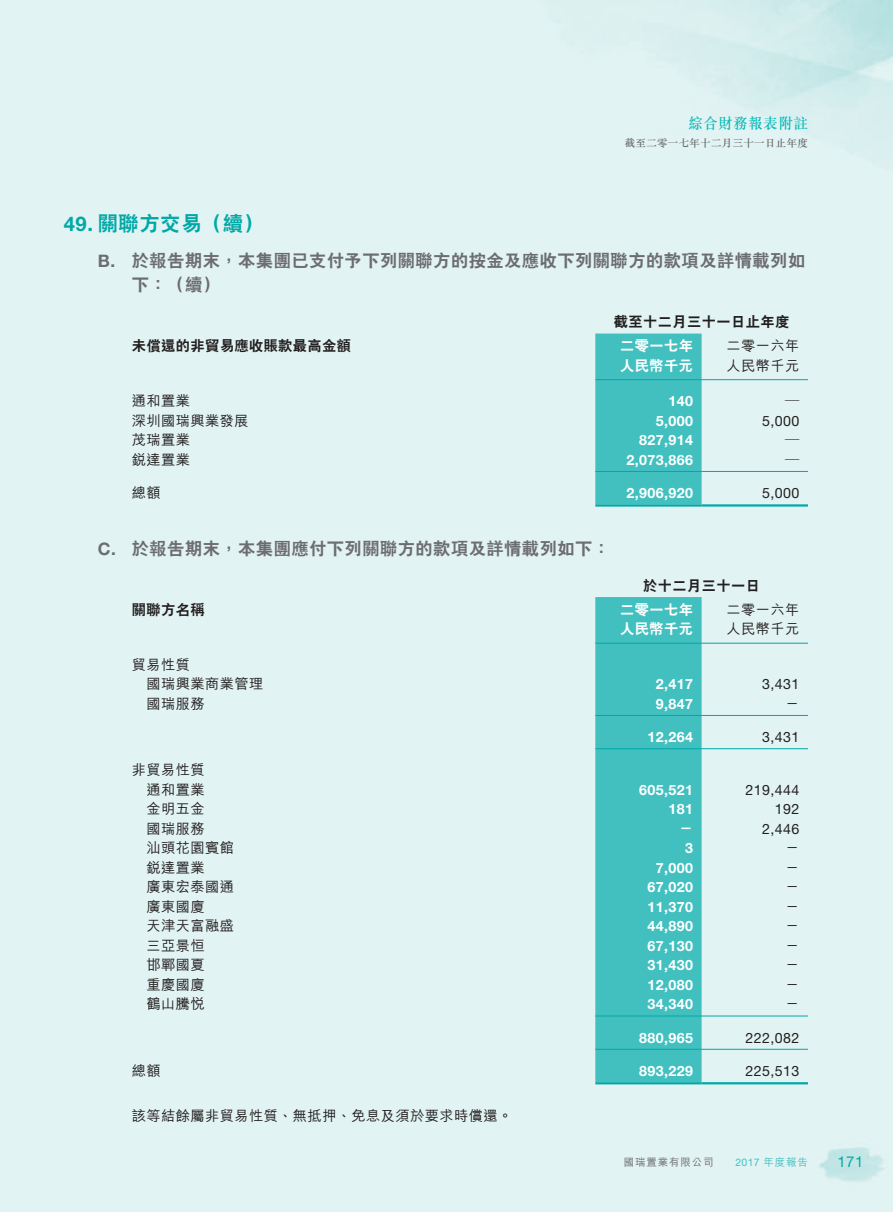
<style>
.page{position:relative;width:893px;height:1212px;background:#fff}
.page>*{position:absolute;margin:0;border:0;box-sizing:border-box;transform-origin:0 0}
._3__標題{font:800 20.25px "C Hei 2 HK";letter-spacing:.03em;color:#00a9a7}
._4__副標題{font:800 17.25px/24px "C Hei 2 HK";letter-spacing:.03em;color:#6c6d70}
.t1{font:500 15px "M Sung HK";letter-spacing:.055em;color:#03b9b8;scale:.95 1}
.t2{font:15px "Helvetica Neue LT Std";color:#00a9a7}
._1__內文{font:500 14.25px "M Hei HK";letter-spacing:.03em;color:#231f20}
._1__內文-2{font:700 14.25px "Helvetica Neue LT Std";letter-spacing:.03em;color:#fff}
._1__內文-3{font:14.25px "Helvetica Neue LT Std";letter-spacing:.03em;color:#231f20}
._1__內文-4{font:800 14.25px "C Hei 2 HK";letter-spacing:.03em;color:#231f20}
._1__內文-5{font:800 14.25px "C Hei 2 HK";letter-spacing:.03em;color:#fff}
.t3{font:500 10.5px "M Sung HK";letter-spacing:.03em;color:#636366}
.t4{font:500 10.5px "M Hei HK";letter-spacing:.08em;color:#6c6d70}
.t5{font:10.5px "Helvetica Neue LT Std";color:#42c0c0}
.s1{font-family:"Helvetica Neue LT Std";font-weight:700}
.s2{font-family:"M Hei HK";font-weight:500}
</style>
<div class="page">
<div style="left:595px;top:333px;width:107px;height:171px;background:#42c0c0"></div>
<hr style="left:595px;top:379px;width:107px;height:1px;background:#00a9a7">
<hr style="left:702px;top:379px;width:106px;height:1px;background:#00a9a7">
<hr style="left:595px;top:471px;width:107px;height:1px;background:#00a9a7">
<hr style="left:702px;top:471px;width:106px;height:1px;background:#00a9a7">
<hr style="left:595px;top:504px;width:107px;height:3px;background:#00a9a7">
<hr style="left:702px;top:504px;width:106px;height:3px;background:#00a9a7">
<div style="left:595px;top:597px;width:107px;height:485px;background:#42c0c0"></div>
<hr style="left:595px;top:643px;width:107px;height:1px;background:#00a9a7">
<hr style="left:702px;top:643px;width:106px;height:1px;background:#00a9a7">
<hr style="left:595px;top:715px;width:107px;height:1px;background:#00a9a7">
<hr style="left:702px;top:715px;width:106px;height:1px;background:#00a9a7">
<hr style="left:595px;top:748px;width:107px;height:1px;background:#00a9a7">
<hr style="left:702px;top:748px;width:106px;height:1px;background:#00a9a7">
<hr style="left:595px;top:1015px;width:107px;height:1px;background:#00a9a7">
<hr style="left:702px;top:1015px;width:106px;height:1px;background:#00a9a7">
<hr style="left:595px;top:1049px;width:107px;height:1px;background:#00a9a7">
<hr style="left:702px;top:1049px;width:106px;height:1px;background:#00a9a7">
<hr style="left:595px;top:1082px;width:107px;height:2px;background:#00a9a7">
<hr style="left:702px;top:1082px;width:106px;height:2px;background:#00a9a7">
<p class="t1" style="left:688px;top:113px;width:127px">綜合財務報表附註</p>
<p class="t3" style="left:625px;top:136px;width:185px">截至二零一七年十二月三十一日止年度</p>
<p class="_3__標題" style="left:64px;top:213px;width:201px"><span class="s1">49.</span> 關聯方交易（續）</p>
<p class="_4__副標題" style="left:132px;top:249px;width:675px;text-indent:-34px"><span class="s1">B.</span> 於報告期末，本集團已支付予下列關聯方的按金及應收下列關聯方的款項及詳情載列如下：（續）</p>
<p class="_1__內文-4" style="left:614px;top:315px;width:177px">截至十二月三十一日止年度</p>
<p class="_1__內文-4" style="left:132px;top:339px;width:221px">未償還的非貿易應收賬款最高金額</p>
<p class="_1__內文-5" style="left:620px;top:339px;width:74px">二零一七年</p>
<p class="_1__內文" style="left:727px;top:336px;width:74px">二零一六年</p>
<p class="_1__內文-5" style="left:620px;top:358px;width:74px">人民幣千元</p>
<p class="_1__內文" style="left:727px;top:355px;width:74px">人民幣千元</p>
<p class="_1__內文" style="left:132px;top:391px;width:60px">通和置業</p>
<p class="_1__內文-2" style="left:669px;top:392px;width:26px">140</p>
<p class="_1__內文" style="left:785px;top:391px;width:16px">—</p>
<p class="_1__內文" style="left:132px;top:410px;width:118px">深圳國瑞興業發展</p>
<p class="_1__內文-2" style="left:656px;top:412px;width:39px">5,000</p>
<p class="_1__內文-3" style="left:762px;top:412px;width:39px">5,000</p>
<p class="_1__內文" style="left:132px;top:430px;width:60px">茂瑞置業</p>
<p class="_1__內文-2" style="left:639px;top:431px;width:55px">827,914</p>
<p class="_1__內文" style="left:785px;top:430px;width:16px">—</p>
<p class="_1__內文" style="left:132px;top:449px;width:60px">銳達置業</p>
<p class="_1__內文-2" style="left:627px;top:451px;width:68px">2,073,866</p>
<p class="_1__內文" style="left:785px;top:449px;width:16px">—</p>
<p class="_1__內文" style="left:132px;top:482px;width:30px">總額</p>
<p class="_1__內文-2" style="left:627px;top:484px;width:68px">2,906,920</p>
<p class="_1__內文-3" style="left:762px;top:484px;width:39px">5,000</p>
<p class="_4__副標題" style="left:98px;top:536px;width:514px"><span class="s1">C.</span> 於報告期末，本集團應付下列關聯方的款項及詳情載列如下：</p>
<p class="_1__內文-4" style="left:643px;top:578px;width:118px">於十二月三十一日</p>
<p class="_1__內文-4" style="left:132px;top:602px;width:74px">關聯方名稱</p>
<p class="_1__內文-5" style="left:620px;top:602px;width:74px">二零一七年</p>
<p class="_1__內文" style="left:727px;top:599px;width:74px">二零一六年</p>
<p class="_1__內文-5" style="left:620px;top:622px;width:74px">人民幣千元</p>
<p class="_1__內文" style="left:727px;top:619px;width:74px">人民幣千元</p>
<p class="_1__內文" style="left:132px;top:654px;width:60px">貿易性質</p>
<p class="_1__內文" style="left:146px;top:674px;width:118px">國瑞興業商業管理</p>
<p class="_1__內文-2" style="left:656px;top:675px;width:39px">2,417</p>
<p class="_1__內文-3" style="left:762px;top:676px;width:39px">3,431</p>
<p class="_1__內文" style="left:146px;top:693px;width:60px">國瑞服務</p>
<p class="_1__內文-2" style="left:656px;top:695px;width:39px">9,847</p>
<p class="_1__內文" style="left:785px;top:693px;width:16px">－</p>
<p class="_1__內文-2" style="left:648px;top:728px;width:47px">12,264</p>
<p class="_1__內文-3" style="left:762px;top:728px;width:39px">3,431</p>
<p class="_1__內文" style="left:132px;top:760px;width:74px">非貿易性質</p>
<p class="_1__內文" style="left:146px;top:779px;width:60px">通和置業</p>
<p class="_1__內文-2" style="left:639px;top:781px;width:55px">605,521</p>
<p class="_1__內文-3" style="left:745px;top:781px;width:55px">219,444</p>
<p class="_1__內文" style="left:146px;top:799px;width:60px">金明五金</p>
<p class="_1__內文-2" style="left:669px;top:800px;width:26px">181</p>
<p class="_1__內文-3" style="left:775px;top:801px;width:26px">192</p>
<p class="_1__內文" style="left:146px;top:818px;width:60px">國瑞服務</p>
<p class="_1__內文-5" style="left:679px;top:821px;width:16px">－</p>
<p class="_1__內文-3" style="left:762px;top:820px;width:39px">2,446</p>
<p class="_1__內文" style="left:146px;top:838px;width:89px">汕頭花園賓館</p>
<p class="_1__內文-2" style="left:685px;top:839px;width:9px">3</p>
<p class="_1__內文" style="left:785px;top:838px;width:16px">－</p>
<p class="_1__內文" style="left:146px;top:857px;width:60px">銳達置業</p>
<p class="_1__內文-2" style="left:656px;top:859px;width:39px">7,000</p>
<p class="_1__內文" style="left:785px;top:857px;width:16px">－</p>
<p class="_1__內文" style="left:146px;top:877px;width:89px">廣東宏泰國通</p>
<p class="_1__內文-2" style="left:648px;top:878px;width:47px">67,020</p>
<p class="_1__內文" style="left:785px;top:877px;width:16px">－</p>
<p class="_1__內文" style="left:146px;top:896px;width:60px">廣東國廈</p>
<p class="_1__內文-2" style="left:648px;top:898px;width:47px">11,370</p>
<p class="_1__內文" style="left:785px;top:896px;width:16px">－</p>
<p class="_1__內文" style="left:146px;top:916px;width:89px">天津天富融盛</p>
<p class="_1__內文-2" style="left:648px;top:917px;width:47px">44,890</p>
<p class="_1__內文" style="left:785px;top:916px;width:16px">－</p>
<p class="_1__內文" style="left:146px;top:935px;width:60px">三亞景恒</p>
<p class="_1__內文-2" style="left:648px;top:937px;width:47px">67,130</p>
<p class="_1__內文" style="left:785px;top:935px;width:16px">－</p>
<p class="_1__內文" style="left:146px;top:955px;width:60px">邯鄲國夏</p>
<p class="_1__內文-2" style="left:648px;top:956px;width:47px">31,430</p>
<p class="_1__內文" style="left:785px;top:955px;width:16px">－</p>
<p class="_1__內文" style="left:146px;top:974px;width:60px">重慶國廈</p>
<p class="_1__內文-2" style="left:648px;top:976px;width:47px">12,080</p>
<p class="_1__內文" style="left:785px;top:974px;width:16px">－</p>
<p class="_1__內文" style="left:146px;top:994px;width:60px">鶴山騰悅</p>
<p class="_1__內文-2" style="left:648px;top:995px;width:47px">34,340</p>
<p class="_1__內文" style="left:785px;top:994px;width:16px">－</p>
<p class="_1__內文-2" style="left:639px;top:1029px;width:55px">880,965</p>
<p class="_1__內文-3" style="left:745px;top:1029px;width:55px">222,082</p>
<p class="_1__內文" style="left:132px;top:1060px;width:30px">總額</p>
<p class="_1__內文-2" style="left:639px;top:1062px;width:55px">893,229</p>
<p class="_1__內文-3" style="left:745px;top:1062px;width:55px">225,513</p>
<p class="_1__內文" style="left:132px;top:1105px;width:382px">該等結餘屬非貿易性質、無抵押、免息及須於要求時償還。</p>
<p class="t4" style="left:624px;top:1154px;width:91px">國瑞置業有限公司</p>
<p class="t5" style="left:735px;top:1156px;width:74px">2017 <span class="s2">年度報告</span></p>
<p class="t2" style="left:837px;top:1153px;width:27px">171</p>
</div>
